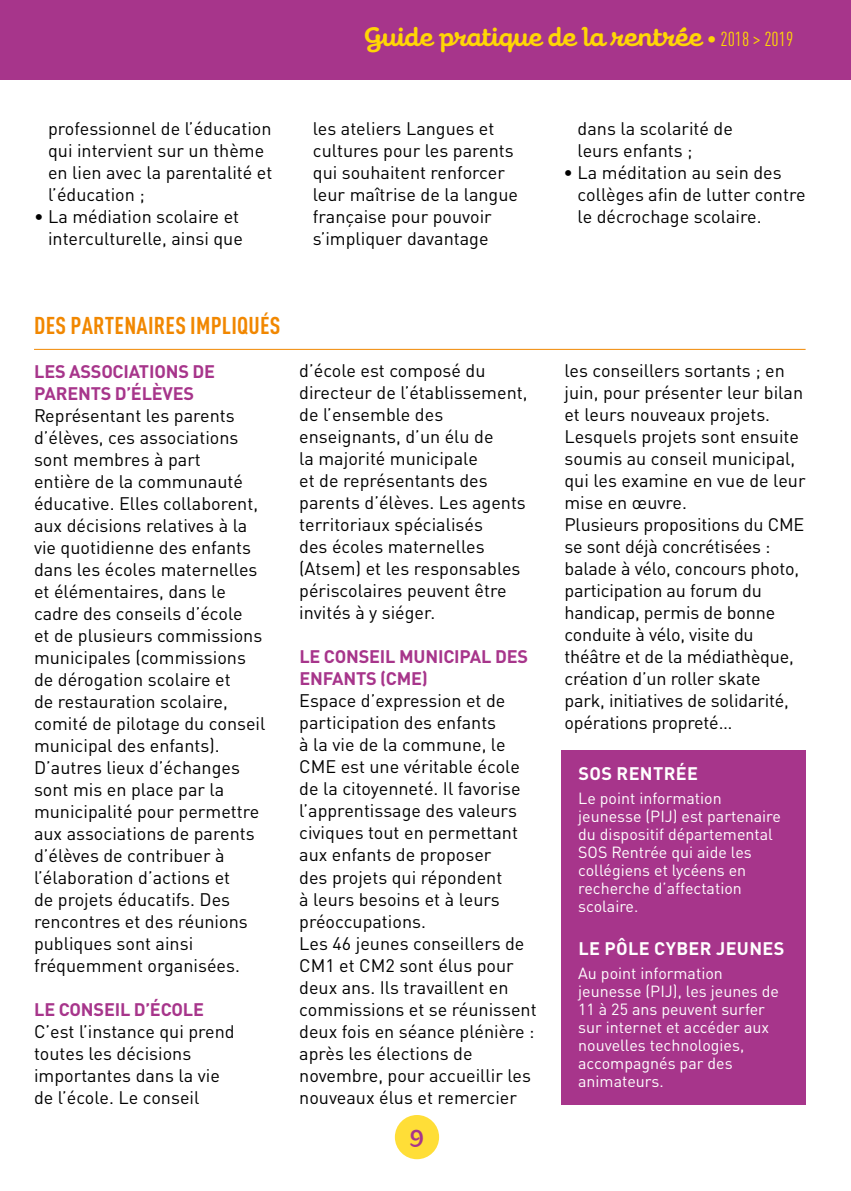
<style>
.page{position:relative;width:851px;height:1191px;background:#fff}
.page>*{position:absolute;margin:0;border:0;box-sizing:border-box;transform-origin:0 0}
.t1{font:700 24px "Galaxie Cassiopeia";color:#ffd605}
.t2{font:700 condensed 24px "DIN Pro";letter-spacing:.01em;color:#f18700}
.t3{font:700 20px "Galaxie Cassiopeia";color:#a7358b}
.t4{font:18px/22px "DIN Pro";color:#000}
.t5{font:700 18px/22px "DIN Pro";letter-spacing:-.01em;color:#a7358b}
.t6{font:700 18px "DIN Pro";letter-spacing:.02em;color:#fff}
.t7{font:16px/18px "DIN Pro";color:#fff}
.s1{font-family:"DIN Pro";font-weight:400;font-stretch:condensed;font-size:20px}
</style>
<div class="page">
<div style="left:395px;top:1115px;width:44px;height:44px;background:#ffde37;border-radius:50%"></div>
<div style="left:0;top:0;width:850px;height:79px;background:#a7358b"></div>
<hr style="left:34px;top:349px;width:771px;height:1px;background:#f18700">
<div style="left:561px;top:750px;width:244px;height:354px;background:#a7358b"></div>
<h1 class="t1" style="left:365px;top:21px;width:430px">Guide pratique de la rentrée <span class="s1">• 2018 &gt; 2019</span></h1>
<p class="t4" style="left:48px;top:116px;width:226px">professionnel de l’éducation qui intervient sur un thème en lien avec la parentalité et l’éducation ;</p>
<p class="t4" style="left:34px;top:204px;width:210px;text-align:right">• La médiation scolaire et interculturelle, ainsi que</p>
<p class="t4" style="left:313px;top:116px;width:207px">les ateliers Langues et cultures pour les parents qui souhaitent renforcer leur maîtrise de la langue française pour pouvoir s’impliquer davantage</p>
<p class="t4" style="left:577px;top:116px;width:157px">dans la scolarité de leurs enfants ;</p>
<p class="t4" style="left:577px;top:160px;width:229px;text-indent:-14px">• La méditation au sein des collèges afin de lutter contre le décrochage scolaire.</p>
<h1 class="t2" style="left:34px;top:307px;width:248px">DES PARTENAIRES IMPLIQUÉS</h1>
<p class="t5" style="left:34px;top:358px;width:182px">LES ASSOCIATIONS DE<br>PARENTS D’ÉLÈVES</p>
<p class="t4" style="left:34px;top:402px;width:233px">Représentant les parents d’élèves, ces associations sont membres à part<br>entière de la communauté éducative. Elles collaborent, aux décisions relatives à la vie quotidienne des enfants dans les écoles maternelles et élémentaires, dans le cadre des conseils d’école<br>et de plusieurs commissions municipales (commissions de dérogation scolaire et<br>de restauration scolaire, comité de pilotage du conseil municipal des enfants).<br>D’autres lieux d’échanges sont mis en place par la municipalité pour permettre aux associations de parents d’élèves de contribuer à l’élaboration d’actions et<br>de projets éducatifs. Des rencontres et des réunions publiques sont ainsi fréquemment organisées.</p>
<p class="t5" style="left:34px;top:996px;width:171px">LE CONSEIL D’ÉCOLE</p>
<p class="t4" style="left:34px;top:1018px;width:202px">C’est l’instance qui prend toutes les décisions importantes dans la vie de l’école. Le conseil</p>
<p class="t4" style="left:299px;top:358px;width:230px">d’école est composé du directeur de l’établissement, de l’ensemble des enseignants, d’un élu de<br>la majorité municipale<br>et de représentants des parents d’élèves. Les agents territoriaux spécialisés<br>des écoles maternelles (Atsem) et les responsables périscolaires peuvent être invités à y siéger.</p>
<p class="t5" style="left:299px;top:644px;width:230px">LE CONSEIL MUNICIPAL DES<br>ENFANTS (CME)</p>
<p class="t4" style="left:299px;top:688px;width:239px">Espace d’expression et de participation des enfants<br>à la vie de la commune, le<br>CME est une véritable école de la citoyenneté. Il favorise l’apprentissage des valeurs civiques tout en permettant aux enfants de proposer<br>des projets qui répondent<br>à leurs besoins et à leurs préoccupations.<br>Les 46 jeunes conseillers de<br>CM1 et CM2 sont élus pour deux ans. Ils travaillent en commissions et se réunissent deux fois en séance plénière : après les élections de novembre, pour accueillir les nouveaux élus et remercier</p>
<p class="t3" style="left:410px;top:1121px;width:15px">9</p>
<p class="t4" style="left:564px;top:358px;width:242px">les conseillers sortants ; en juin, pour présenter leur bilan et leurs nouveaux projets.<br>Lesquels projets sont ensuite soumis au conseil municipal, qui les examine en vue de leur mise en œuvre.<br>Plusieurs propositions du CME se sont déjà concrétisées : balade à vélo, concours photo, participation au forum du handicap, permis de bonne conduite à vélo, visite du théâtre et de la médiathèque, création d’un roller skate park, initiatives de solidarité, opérations propreté…</p>
<p class="t6" style="left:578px;top:758px;width:121px">SOS RENTRÉE</p>
<p class="t7" style="left:578px;top:787px;width:204px">Le point information jeunesse (PIJ) est partenaire du dispositif départemental<br>SOS Rentrée qui aide les collégiens et lycéens en recherche d’affectation scolaire.</p>
<p class="t6" style="left:578px;top:933px;width:207px">LE PÔLE CYBER JEUNES</p>
<p class="t7" style="left:578px;top:962px;width:202px">Au point information jeunesse (PIJ), les jeunes de<br>11 à 25 ans peuvent surfer sur internet et accéder aux nouvelles technologies, accompagnés par des animateurs.</p>
</div>
